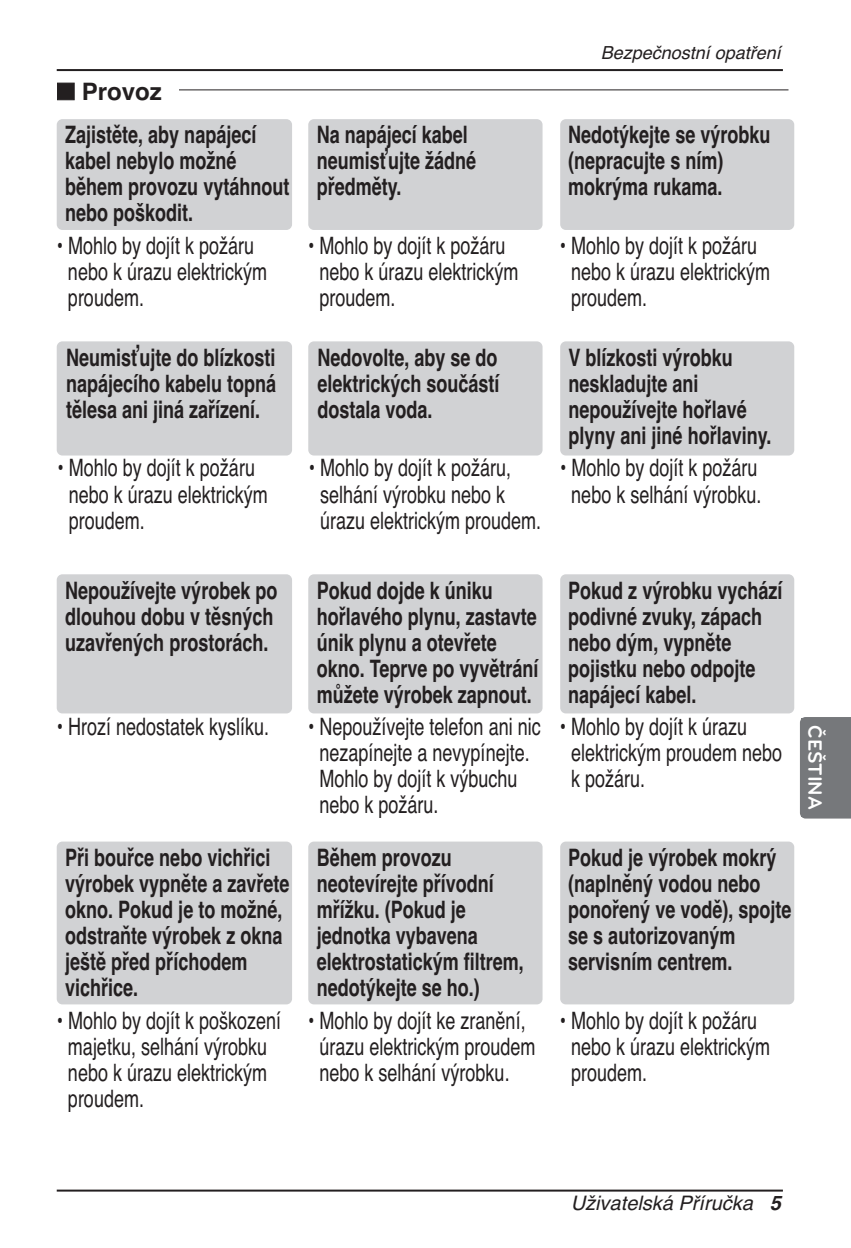
<style>
.page{position:relative;width:851px;height:1248px;background:#fff}
.page>*{position:absolute;margin:0;border:0;box-sizing:border-box;transform-origin:0 0}
.t1{font:700 24px/26px "Helvetica";color:#231f20;scale:.75 1}
.t2{font:24px/26px "Helvetica";color:#231f20;scale:.75 1}
.t3{font:700 24px "Helvetica";color:#231f20}
.t4{font:italic 20px "Helvetica";color:#231f20}
.t5{font:700 20px "Bryant LG";color:#fff}
.t6{font:italic 18px "Helvetica";color:#231f20}
.s1{font-weight:700}
</style>
<div class="page">
<hr style="left:57px;top:69px;width:725px;height:2px;background:#231f20">
<hr style="left:57px;top:1189px;width:725px;height:2px;background:#231f20">
<div style="left:800px;top:717px;width:50px;height:101px;background:#76787b"></div>
<div style="left:801px;top:718px;width:27px;height:98px;background:#76787b"></div>
<div style="left:560px;top:119px;width:234px;height:111px;background:#d1d2d4;border-radius:6px"></div>
<div style="left:57px;top:119px;width:235px;height:111px;background:#d1d2d4;border-radius:6px"></div>
<div style="left:308px;top:119px;width:234px;height:111px;background:#d1d2d4;border-radius:6px"></div>
<div style="left:560px;top:341px;width:234px;height:114px;background:#d1d2d4;border-radius:6px"></div>
<div style="left:57px;top:341px;width:235px;height:114px;background:#d1d2d4;border-radius:6px"></div>
<div style="left:308px;top:341px;width:234px;height:114px;background:#d1d2d4;border-radius:6px"></div>
<div style="left:560px;top:574px;width:234px;height:139px;background:#d1d2d4;border-radius:6px"></div>
<div style="left:57px;top:574px;width:235px;height:139px;background:#d1d2d4;border-radius:6px"></div>
<div style="left:308px;top:574px;width:234px;height:139px;background:#d1d2d4;border-radius:6px"></div>
<div style="left:560px;top:841px;width:234px;height:163px;background:#d1d2d4;border-radius:6px"></div>
<div style="left:57px;top:841px;width:235px;height:163px;background:#d1d2d4;border-radius:6px"></div>
<div style="left:308px;top:841px;width:234px;height:163px;background:#d1d2d4;border-radius:6px"></div>
<hr style="left:155px;top:89px;width:633px;height:1px;background:#231f20">
<div style="left:57px;top:79px;width:122px;height:29px;background:#fff"></div>
<p class="t3" style="left:57px;top:82px;width:106px">■ Provoz</p>
<p class="t1" style="left:65px;top:124px;width:300px">Zajistěte, aby napájecí kabel nebylo možné během provozu vytáhnout nebo poškodit.</p>
<p class="t2" style="left:68px;top:235px;width:267px;text-indent:-11px">• Mohlo by dojít k požáru nebo k úrazu elektrickým proudem.</p>
<p class="t1" style="left:66px;top:346px;width:282px;text-align:justify">Neumisťujte do blízkosti napájecího kabelu topná tělesa ani jiná zařízení.</p>
<p class="t2" style="left:69px;top:457px;width:267px;text-indent:-11px">• Mohlo by dojít k požáru nebo k úrazu elektrickým proudem.</p>
<p class="t1" style="left:65px;top:579px;width:284px">Nepoužívejte výrobek po dlouhou dobu v těsných uzavřených prostorách.</p>
<p class="t2" style="left:57px;top:716px;width:285px">• Hrozí nedostatek kyslíku.</p>
<p class="t1" style="left:65px;top:846px;width:300px">Při bouřce nebo vichřici výrobek vypněte a zavřete okno. Pokud je to možné, odstraňte výrobek z okna ještě před příchodem vichřice.</p>
<p class="t2" style="left:68px;top:1009px;width:286px;text-indent:-11px">• Mohlo by dojít k poškození majetku, selhání výrobku nebo k úrazu elektrickým proudem.</p>
<p class="t1" style="left:317px;top:124px;width:214px">Na napájecí kabel neumisťujte žádné předměty.</p>
<p class="t2" style="left:319px;top:235px;width:267px;text-indent:-11px">• Mohlo by dojít k požáru nebo k úrazu elektrickým proudem.</p>
<p class="t1" style="left:317px;top:346px;width:244px;text-align:justify">Nedovolte, aby se do elektrických součástí dostala voda.</p>
<p class="t2" style="left:320px;top:457px;width:296px;text-indent:-11px">• Mohlo by dojít k požáru, selhání výrobku nebo k úrazu elektrickým proudem.</p>
<p class="t1" style="left:317px;top:579px;width:297px">Pokud dojde k úniku hořlavého plynu, zastavte únik plynu a otevřete okno. Teprve po vyvětrání můžete výrobek zapnout.</p>
<p class="t2" style="left:319px;top:716px;width:296px;text-indent:-11px">• Nepoužívejte telefon ani nic nezapínejte a nevypínejte.<br>Mohlo by dojít k výbuchu nebo k požáru.</p>
<p class="t1" style="left:317px;top:846px;width:277px">Během provozu neotevírejte přívodní mřížku. (Pokud je jednotka vybavena elektrostatickým filtrem, nedotýkejte se ho.)</p>
<p class="t2" style="left:319px;top:1009px;width:289px;text-indent:-11px">• Mohlo by dojít ke zranění, úrazu elektrickým proudem nebo k selhání výrobku.</p>
<p class="t6" style="left:600px;top:46px;width:182px">Bezpečnostní opatření</p>
<p class="t1" style="left:568px;top:124px;width:271px">Nedotýkejte se výrobku (nepracujte s ním) mokrýma rukama.</p>
<p class="t2" style="left:571px;top:235px;width:267px;text-indent:-11px">• Mohlo by dojít k požáru nebo k úrazu elektrickým proudem.</p>
<p class="t1" style="left:568px;top:346px;width:272px">V blízkosti výrobku neskladujte ani nepoužívejte hořlavé plyny ani jiné hořlaviny.</p>
<p class="t2" style="left:560px;top:457px;width:270px;text-align:center">• Mohlo by dojít k požáru nebo k selhání výrobku.</p>
<p class="t1" style="left:568px;top:579px;width:287px">Pokud z výrobku vychází podivné zvuky, zápach nebo dým, vypněte pojistku nebo odpojte napájecí kabel.</p>
<p class="t2" style="left:571px;top:716px;width:283px;text-indent:-11px">• Mohlo by dojít k úrazu elektrickým proudem nebo k požáru.</p>
<p class="t1" style="left:568px;top:846px;width:299px">Pokud je výrobek mokrý (naplněný vodou nebo ponořený ve vodě), spojte se s autorizovaným servisním centrem.</p>
<p class="t2" style="left:571px;top:1009px;width:267px;text-indent:-11px">• Mohlo by dojít k požáru nebo k úrazu elektrickým proudem.</p>
<p class="t5" style="left:826px;top:725px;width:86px;rotate:90deg">ČEŠTINA</p>
<p class="t4" style="left:570px;top:1195px;width:212px">Uživatelská Příručka <span class="s1">5</span></p>
</div>
